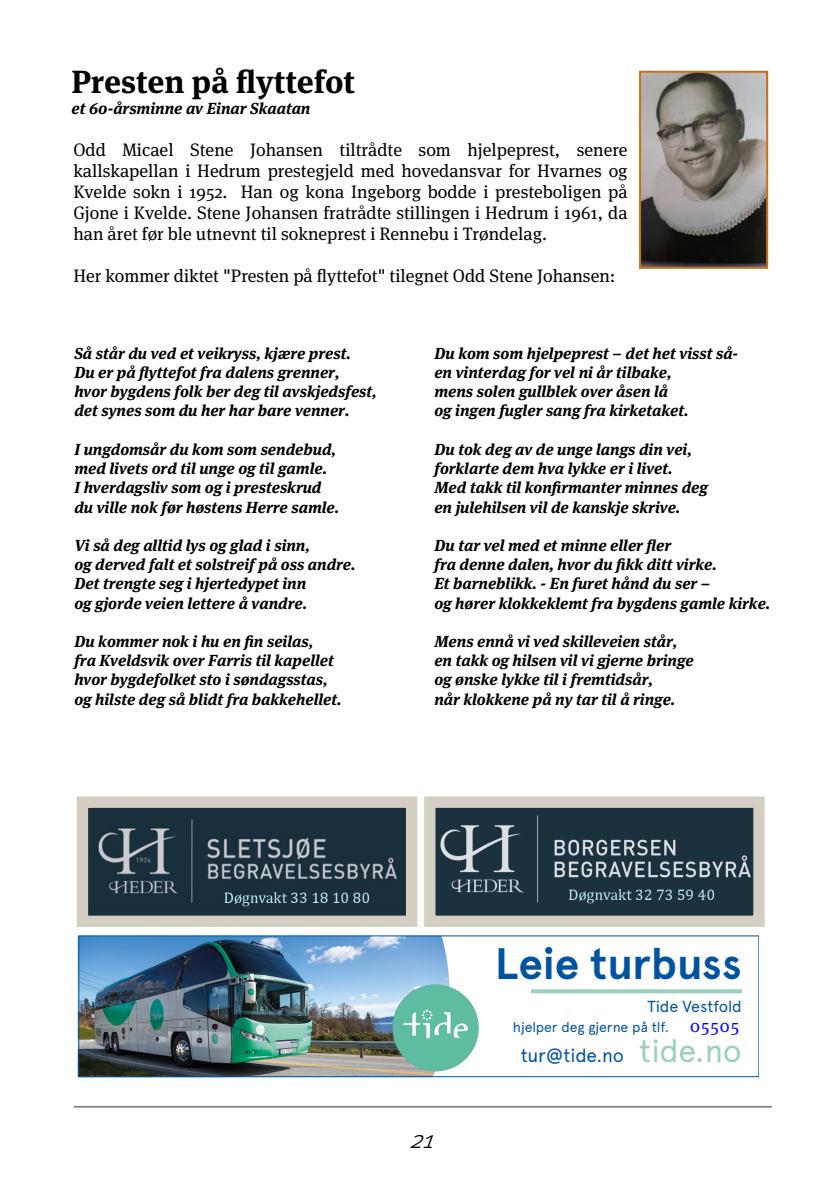
<style>
.page{position:relative;width:840px;height:1191px;background:#fff}
.page>*{position:absolute;margin:0;border:0;box-sizing:border-box;transform-origin:0 0}
.t1{font:700 44px "Apercu Pro";color:#0053a1}
.t2{font:700 32px "Meta Serif Pro";color:#000}
.t3{font:italic 300 24px "Maurea";color:#000}
.t4{font:19px "Apercu Pro";letter-spacing:-.015em;color:#0053a1}
.t5{font:18px/21px "Meta Serif Pro";color:#000;text-align:justify}
.t6{font:18px "Meta Serif Pro";letter-spacing:.06em;color:#00f}
.t7{font:italic 700 16px/19.2px "Meta Serif Pro";color:#000}
.t8{font:14px "Apercu Pro";letter-spacing:-.005em;color:#0053a1}
.s1{font-size:32px;color:#99d0bc}
</style>
<div class="page">
<hr style="left:74px;top:1106px;width:697px;height:1px;background:#000">
<img style="left:80px;top:937px;width:369px;height:138px">
<svg style="left:531px;top:989px;width:210px;height:4px"></svg>
<img style="left:384px;top:979px;width:95px;height:96px">
<div style="left:78px;top:935px;width:680px;height:142px;border:1px solid #0053a1"></div>
<img style="left:436px;top:808px;width:316px;height:107px">
<div style="left:424px;top:796px;width:340px;height:131px;border:11px solid #d4cec3"></div>
<img style="left:89px;top:808px;width:316px;height:107px">
<div style="left:77px;top:796px;width:340px;height:131px;border:11px solid #d4cec3"></div>
<img style="left:641px;top:74px;width:123px;height:192px">
<div style="left:638px;top:71px;width:129px;height:198px;border:2px solid #c87018"></div>
<h2 class="t2" style="left:71px;top:56px;width:285px">Presten på flyttefot</h2>
<p class="t7" style="left:71px;top:97px;width:240px">et 60-årsminne av Einar Skaatan</p>
<p class="t5" style="left:73px;top:138px;width:555px">Odd Micael Stene Johansen tiltrådte som hjelpeprest, senere kallskapellan i Hedrum prestegjeld med hovedansvar for Hvarnes og Kvelde sokn i 1952. Han og kona Ingeborg bodde i presteboligen på Gjone i Kvelde. Stene Johansen fratrådte stillingen i Hedrum i 1961, da han året før ble utnevnt til sokneprest i Rennebu i Trøndelag.</p>
<p class="t5" style="left:73px;top:264px;width:543px">Her kommer diktet "Presten på flyttefot" tilegnet Odd Stene Johansen:</p>
<p class="t7" style="left:74px;top:342px;width:304px">Så står du ved et veikryss, kjære prest.<br>Du er på flyttefot fra dalens grenner,<br>hvor bygdens folk ber deg til avskjedsfest, det synes som du her har bare venner.</p>
<p class="t7" style="left:74px;top:438px;width:266px">I ungdomsår du kom som sendebud, med livets ord til unge og til gamle.<br>I hverdagsliv som og i presteskrud du ville nok før høstens Herre samle.</p>
<p class="t7" style="left:74px;top:534px;width:282px">Vi så deg alltid lys og glad i sinn,<br>og derved falt et solstreif på oss andre.<br>Det trengte seg i hjertedypet inn<br>og gjorde veien lettere å vandre.</p>
<p class="t7" style="left:74px;top:630px;width:269px">Du kommer nok i hu en fin seilas,<br>fra Kveldsvik over Farris til kapellet hvor bygdefolket sto i søndagsstas, og hilste deg så blidt fra bakkehellet.</p>
<p class="t7" style="left:434px;top:342px;width:305px">Du kom som hjelpeprest – det het visst så&shy;en vinterdag for vel ni år tilbake,<br>mens solen gullblek over åsen lå<br>og ingen fugler sang fra kirketaket.</p>
<p class="t7" style="left:434px;top:438px;width:275px">Du tok deg av de unge langs din vei, forklarte dem hva lykke er i livet.<br>Med takk til konfirmanter minnes deg en julehilsen vil de kanskje skrive.</p>
<p class="t7" style="left:434px;top:534px;width:337px">Du tar vel med et minne eller fler<br>fra denne dalen, hvor du fikk ditt virke.<br>Et barneblikk. - En furet hånd du ser –<br>og hører klokkeklemt fra bygdens gamle kirke.</p>
<p class="t7" style="left:434px;top:630px;width:261px">Mens ennå vi ved skilleveien står, en takk og hilsen vil vi gjerne bringe og ønske lykke til i fremtidsår,<br>når klokkene på ny tar til å ringe.</p>
<h3 class="t3" style="left:409px;top:1126px;width:35px">21</h3>
<h1 class="t1" style="left:494px;top:930px;width:248px">Leie turbuss</h1>
<p class="t8" style="left:512px;top:1016px;width:230px">hjelper deg gjerne på tlf. 480 01 327</p>
<p class="t4" style="left:520px;top:1041px;width:222px">tur@tide.no <span class="s1">tide.no</span></p>
<p class="t6" style="left:689px;top:1012px;width:51px">05505</p>
</div>
